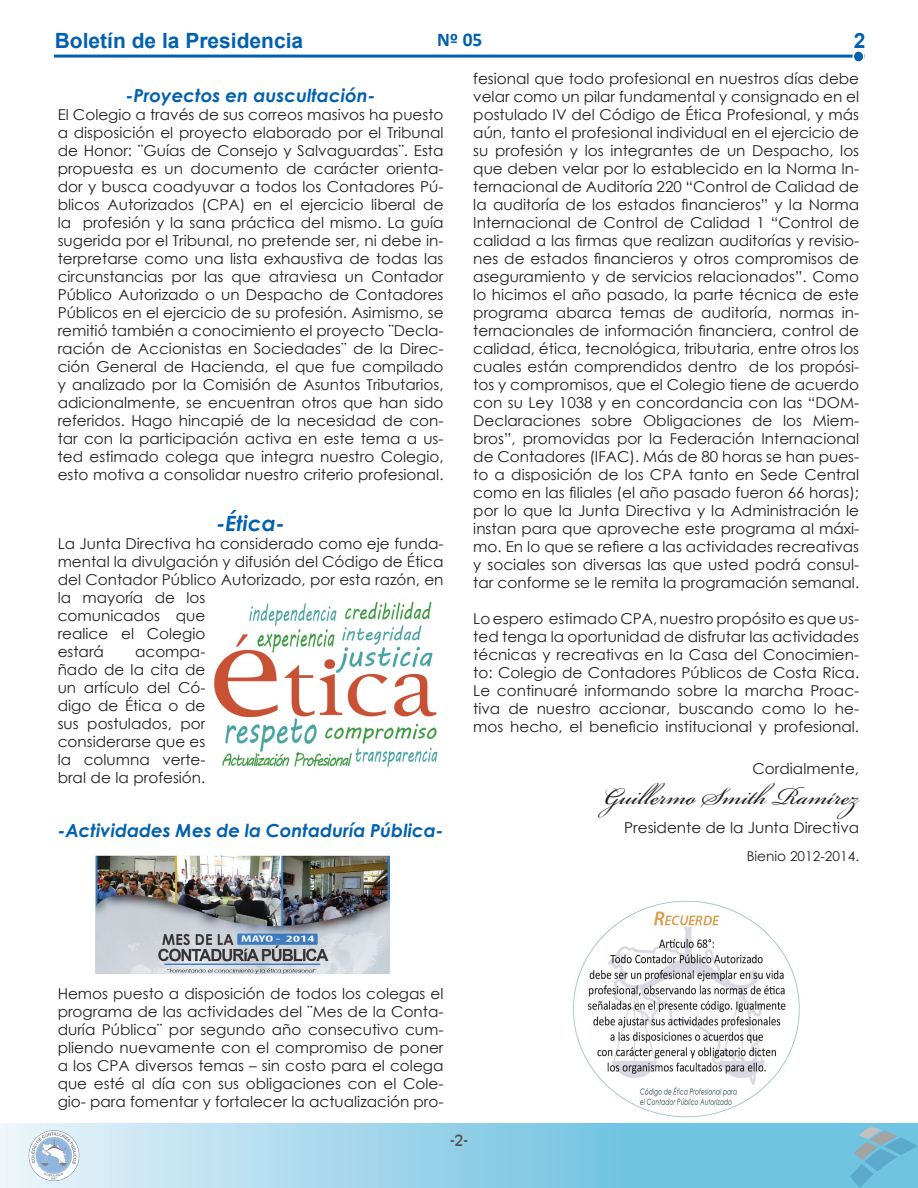
<style>
.page{position:relative;width:918px;height:1188px;background:#fff}
.page>*{position:absolute;margin:0;border:0;box-sizing:border-box;transform-origin:0 0}
.t1{font:37.5px "Beautiful ES";color:#231f20}
.t2{font:700 21px "Arial";color:#0161b0}
.t3{font:italic 700 21px "Century Gothic";color:#0161b0}
.t4{font:700 19.5px "Calibri";color:#0161b0}
.t5{font:italic 700 18px "Century Gothic";color:#0161b0}
.t6{font:15px/18px "Century Gothic";color:#231f20;text-align:justify}
.t7{font:15px "Antique Olive";color:#594a41}
.t8{font:13.5px "Century Gothic";color:#231f20}
</style>
<div class="page">
<hr style="left:54px;top:55px;width:811px;height:3px;background:#0161b0">
<div style="left:853px;top:51px;width:11px;height:11px;background:#0161b0;border-radius:50%"></div>
<div style="left:853px;top:50px;width:12px;height:13px;border:2px solid #fff;border-radius:50%"></div>
<img style="left:573px;top:900px;width:227px;height:218px">
<svg style="left:0;top:1123px;width:918px;height:65px"></svg>
<svg style="left:29px;top:1130px;width:51px;height:52px"></svg>
<svg style="left:850px;top:1126px;width:68px;height:62px"></svg>
<img style="left:96px;top:855px;width:293px;height:118px">
<img style="left:214px;top:601px;width:224px;height:166px">
<h2 class="t2" style="left:55px;top:26px;width:250px">Boletín de la Presidencia</h2>
<h3 class="t4" style="left:437px;top:27px;width:47px">Nº 05</h3>
<h2 class="t2" style="left:854px;top:26px;width:13px">2</h2>
<p class="t5" style="left:126px;top:82px;width:251px">-Proyectos en auscultación-</p>
<p class="t6" style="left:58px;top:106px;width:387px">El Colegio a través de sus correos masivos ha puesto a disposición el proyecto elaborado por el Tribunal de Honor: ¨Guías de Consejo y Salvaguardas¨. Esta propuesta es un documento de carácter orienta&shy;dor y busca coadyuvar a todos los Contadores Pú&shy;blicos Autorizados (CPA) en el ejercicio liberal de la profesión y la sana práctica del mismo. La guía sugerida por el Tribunal, no pretende ser, ni debe in&shy;terpretarse como una lista exhaustiva de todas las circunstancias por las que atraviesa un Contador Público Autorizado o un Despacho de Contadores Públicos en el ejercicio de su profesión. Asimismo, se remitió también a conocimiento el proyecto ¨Decla&shy;ración de Accionistas en Sociedades¨ de la Direc&shy;ción General de Hacienda, el que fue compilado y analizado por la Comisión de Asuntos Tributarios, adicionalmente, se encuentran otros que han sido referidos. Hago hincapié de la necesidad de con&shy;tar con la participación activa en este tema a us&shy;ted estimado colega que integra nuestro Colegio, esto motiva a consolidar nuestro criterio profesional.</p>
<h2 class="t3" style="left:217px;top:508px;width:70px">-Ética-</h2>
<p class="t6" style="left:58px;top:535px;width:387px;text-align:left">La Junta Directiva ha considerado como eje funda&shy;mental la divulgación y difusión del Código de Ética del Contador Público Autorizado, por esta razón, en la mayoría de los<br>comunicados que<br>realice el Colegio<br>estará</p>
<p class="t6" style="left:473px;top:70px;width:387px">fesional que todo profesional en nuestros días debe velar como un pilar fundamental y consignado en el postulado IV del Código de Ética Profesional, y más aún, tanto el profesional individual en el ejercicio de su profesión y los integrantes de un Despacho, los que deben velar por lo establecido en la Norma In&shy;ternacional de Auditoría 220 “Control de Calidad de la auditoría de los estados financieros” y la Norma Internacional de Control de Calidad 1 “Control de calidad a las firmas que realizan auditorías y revisio&shy;nes de estados financieros y otros compromisos de aseguramiento y de servicios relacionados”. Como lo hicimos el año pasado, la parte técnica de este programa abarca temas de auditoría, normas in&shy;ternacionales de información financiera, control de calidad, ética, tecnológica, tributaria, entre otros los cuales están comprendidos dentro de los propósi&shy;tos y compromisos, que el Colegio tiene de acuerdo con su Ley 1038 y en concordancia con las “DOM-Declaraciones sobre Obligaciones de los Miem&shy;bros”, promovidas por la Federación Internacional de Contadores (IFAC). Más de 80 horas se han pues&shy;to a disposición de los CPA tanto en Sede Central como en las filiales (el año pasado fueron 66 horas); por lo que la Junta Directiva y la Administración le instan para que aproveche este programa al máxi&shy;mo. En lo que se refiere a las actividades recreativas y sociales son diversas las que usted podrá consul&shy;tar conforme se le remita la programación semanal.</p>
<p class="t6" style="left:473px;top:610px;width:387px">Lo espero estimado CPA, nuestro propósito es que us&shy;ted tenga la oportunidad de disfrutar las actividades técnicas y recreativas en la Casa del Conocimien&shy;to: Colegio de Contadores Públicos de Costa Rica.<br>Le continuaré informando sobre la marcha Proac&shy;tiva de nuestro accionar, buscando como lo he&shy;mos hecho, el beneficio institucional y profesional.</p>
<p class="t6" style="left:753px;top:760px;width:108px">Cordialmente,</p>
<h1 class="t1" style="left:603px;top:776px;width:258px">Guillermo Smith Ramírez</h1>
<p class="t6" style="left:624px;top:818px;width:236px">Presidente de la Junta Directiva</p>
<p class="t8" style="left:747px;top:847px;width:114px">Bienio 2012-2014.</p>
<p class="t6" style="left:58px;top:643px;width:149px;text-indent:77px">acompa&shy;ñado de la cita de un artículo del Có&shy;digo de Ética o de sus postulados, por considerarse que es la columna verte&shy;bral de la profesión.</p>
<p class="t5" style="left:58px;top:817px;width:387px">-Actividades Mes de la Contaduría Pública-</p>
<p class="t6" style="left:58px;top:985px;width:387px">Hemos puesto a disposición de todos los colegas el programa de las actividades del ¨Mes de la Conta&shy;duría Pública¨ por segundo año consecutivo cum&shy;pliendo nuevamente con el compromiso de poner a los CPA diversos temas – sin costo para el colega que esté al día con sus obligaciones con el Cole&shy;gio- para fomentar y fortalecer la actualización pro-</p>
<p class="t7" style="left:450px;top:1131px;width:19px">-2-</p>
</div>
